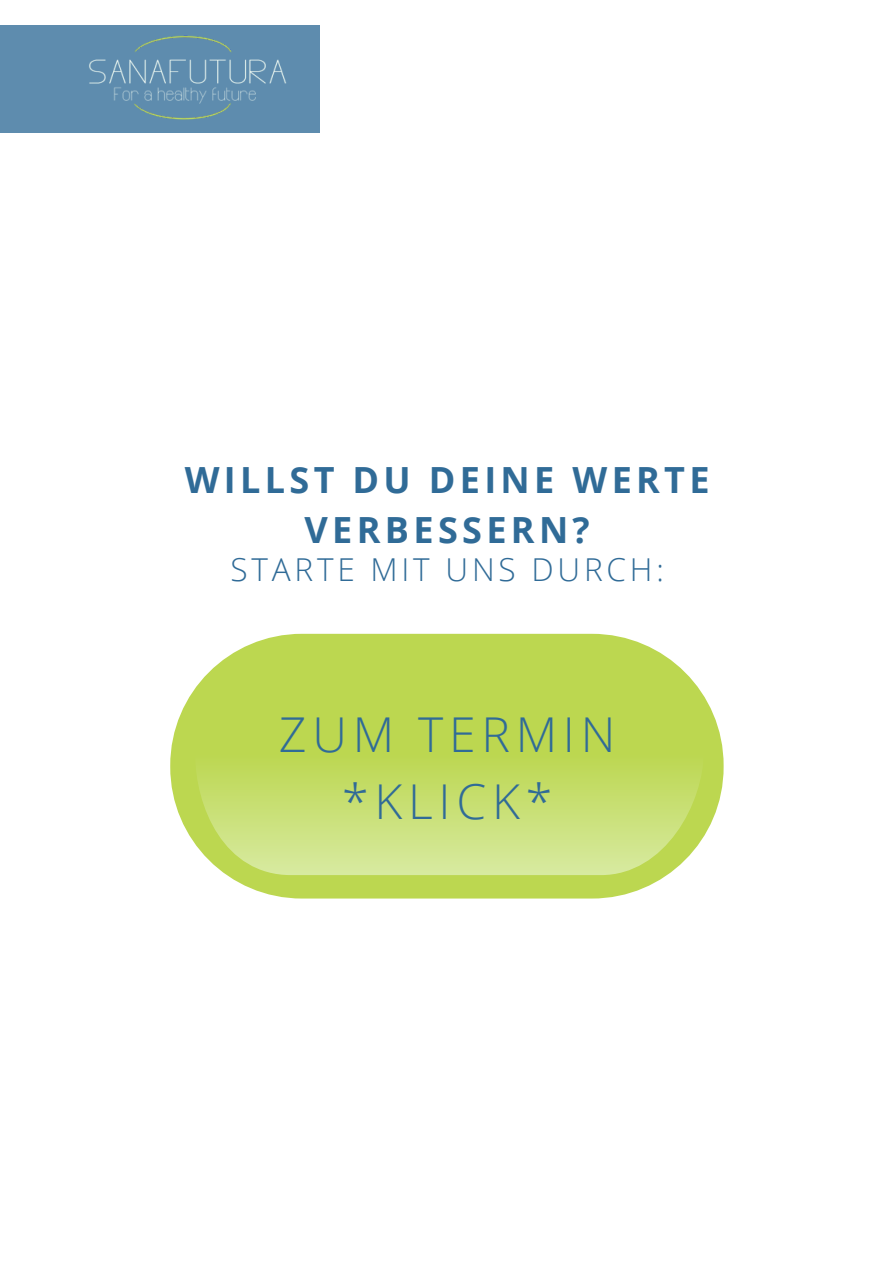
<style>
.page{position:relative;width:894px;height:1264px;background:#fff}
.page>*{position:absolute;margin:0;border:0;box-sizing:border-box;transform-origin:0 0}
.t1{font:300 48px/67.2px "Open Sans";letter-spacing:.12em;color:#306b97;text-align:center}
.t2{font:700 36px/49.7px "Open Sans";letter-spacing:.12em;color:#306b97;text-align:center}
.t3{font:300 31.5px "Open Sans";letter-spacing:.12em;color:#306b97}
</style>
<div class="page">
<div style="left:170px;top:634px;width:553px;height:264px;background:#bcd750;border-radius:132px"></div>
<svg style="left:195px;top:769px;width:508px;height:106px"></svg>
<div style="left:0;top:25px;width:319px;height:107px;background:#5e8cae"></div>
<img style="left:54px;top:25px;width:266px;height:108px">
<p class="t2" style="left:185px;top:454px;width:526px">WILLST DU DEINE WERTE<br>VERBESSERN?</p>
<p class="t3" style="left:230px;top:547px;width:435px">STARTE MIT UNS DURCH:</p>
<h1 class="t1" style="left:279px;top:699px;width:338px">ZUM TERMIN *KLICK*</h1>
</div>
